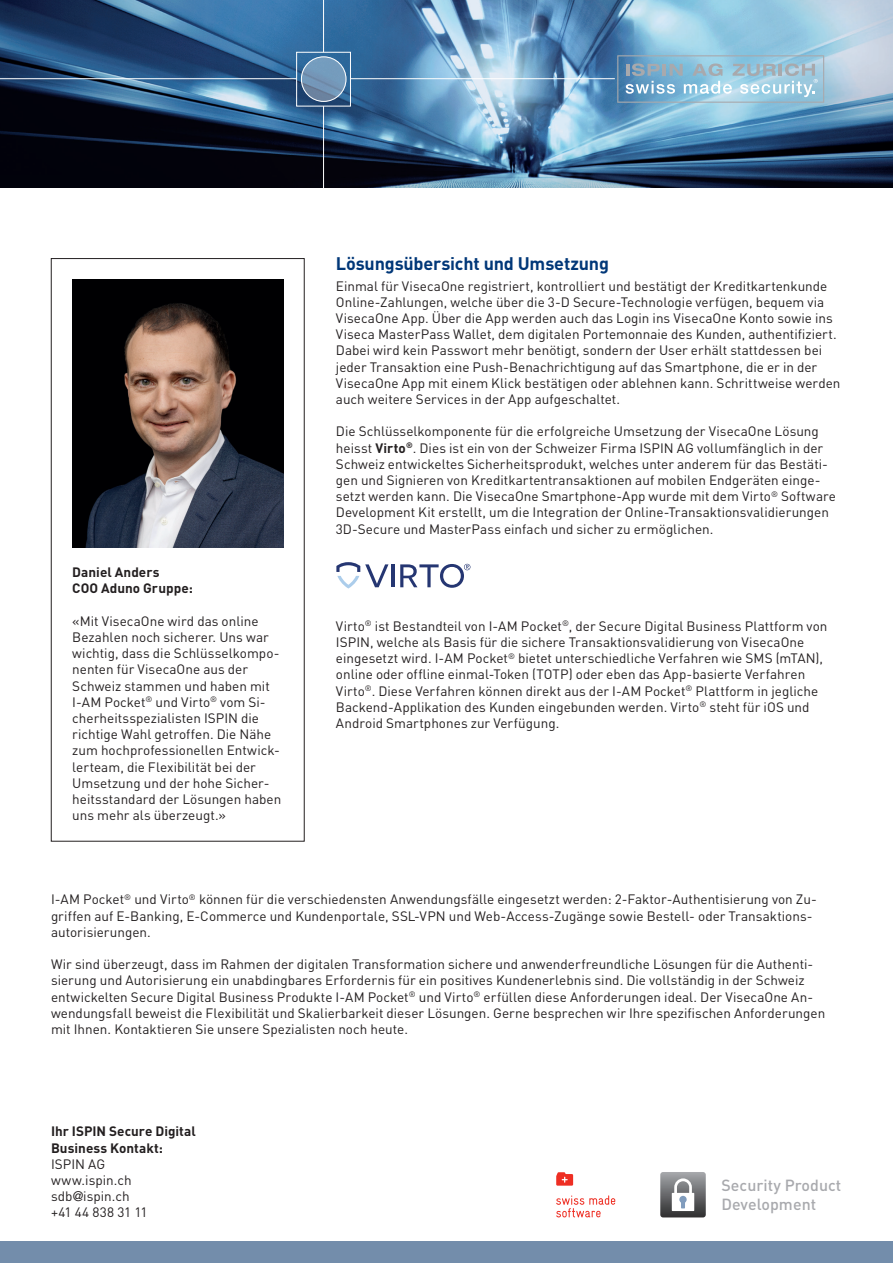
<style>
.page{position:relative;width:893px;height:1263px;background:#fff}
.page>*{position:absolute;margin:0;border:0;box-sizing:border-box;transform-origin:0 0}
.Titel{font:700 18px "DIN";letter-spacing:-.01em;color:#013778}
.t1{font:500 15.9px/19.2px "DIN";letter-spacing:.005em;color:#a8a9ad}
.Grundtext{font:13.5px/16.2px "DIN";color:#231f20}
.Lauftext{font:13.5px/16.2px "DIN";color:#231f20}
.Grundtext-2{font:700 13.5px/16.2px "DIN";letter-spacing:.005em;color:#231f20}
.Lauftext-2{font:700 13.5px "DIN";letter-spacing:.005em;color:#231f20}
.s1{font-weight:700}
.s2{font-family:"Helvetica Neue LT Com"}
</style>
<div class="page">
<img style="left:0;top:0;width:893px;height:187px">
<div style="left:296px;top:52px;width:55px;height:54px;border:1px solid #fff"></div>
<svg style="left:617px;top:55px;width:207px;height:48px;background:#95bed4"></svg>
<svg style="left:301px;top:57px;width:45px;height:44px"></svg>
<hr style="left:323px;top:0;width:1px;height:52px;background:#fff">
<hr style="left:0;top:78px;width:297px;height:1px;background:#fff">
<hr style="left:350px;top:78px;width:265px;height:1px;background:#fff">
<hr style="left:323px;top:106px;width:1px;height:88px;background:#fff">
<div style="left:301px;top:56px;width:45px;height:46px;border:1px solid #fff;border-radius:50%"></div>
<div style="left:0;top:1242px;width:893px;height:21px;background:#738dab"></div>
<svg style="left:660px;top:1172px;width:46px;height:45px"></svg>
<svg style="left:336px;top:562px;width:52px;height:26px"></svg>
<hr style="left:391px;top:564px;width:3px;height:23px;background:#253672">
<svg style="left:400px;top:564px;width:70px;height:24px"></svg>
<svg style="left:556px;top:1195px;width:59px;height:22px"></svg>
<svg style="left:556px;top:1172px;width:17px;height:14px"></svg>
<div style="left:51px;top:258px;width:253px;height:583px;border:1px solid #231f20"></div>
<img style="left:72px;top:280px;width:211px;height:268px">
<p class="Lauftext-2" style="left:72px;top:563px;width:89px">Daniel Anders</p>
<p class="Lauftext-2" style="left:72px;top:580px;width:122px">COO Aduno Gruppe:</p>
<p class="Lauftext" style="left:72px;top:612px;width:211px">«Mit VisecaOne wird das online<br>Bezahlen noch sicherer. Uns war wichtig, dass die Schlüsselkompo&shy;nenten für VisecaOne aus der<br>Schweiz stammen und haben mit<br>I-AM Pocket<sup>®</sup> und Virto<sup>®</sup> vom Si&shy;cherheitsspezialisten ISPIN die richtige Wahl getroffen. Die Nähe zum hochprofessionellen Entwick&shy;lerteam, die Flexibilität bei der<br>Umsetzung und der hohe Sicher&shy;heitsstandard der Lösungen haben uns mehr als überzeugt.»</p>
<p class="Titel" style="left:336px;top:252px;width:275px">Lösungsübersicht und Umsetzung</p>
<p class="Grundtext" style="left:336px;top:277px;width:506px">Einmal für VisecaOne registriert, kontrolliert und bestätigt der Kreditkartenkunde Online-Zahlungen, welche über die 3-D Secure-Technologie verfügen, bequem via VisecaOne App. Über die App werden auch das Login ins VisecaOne Konto sowie ins Viseca MasterPass Wallet, dem digitalen Portemonnaie des Kunden, authentifiziert.<br>Dabei wird kein Passwort mehr benötigt, sondern der User erhält stattdessen bei jeder Transaktion eine Push-Benachrichtigung auf das Smartphone, die er in der VisecaOne App mit einem Klick bestätigen oder ablehnen kann. Schrittweise werden auch weitere Services in der App aufgeschaltet.</p>
<p class="Grundtext" style="left:336px;top:423px;width:502px">Die Schlüsselkomponente für die erfolgreiche Umsetzung der VisecaOne Lösung heisst <span class="s1">Virto</span><sup>®</sup>. Dies ist ein von der Schweizer Firma ISPIN AG vollumfänglich in der Schweiz entwickeltes Sicherheitsprodukt, welches unter anderem für das Bestäti&shy;gen und Signieren von Kreditkartentransaktionen auf mobilen Endgeräten einge&shy;setzt werden kann. Die VisecaOne Smartphone-App wurde mit dem Virto<sup>®</sup> Software Development Kit erstellt, um die Integration der Online-Transaktionsvalidierungen 3D-Secure und MasterPass einfach und sicher zu ermöglichen.</p>
<p class="Grundtext" style="left:336px;top:618px;width:493px">Virto<sup>®</sup> ist Bestandteil von I-AM Pocket<sup>®</sup>, der Secure Digital Business Plattform von ISPIN, welche als Basis für die sichere Transaktionsvalidierung von VisecaOne eingesetzt wird. I-AM Pocket<sup>®</sup> bietet unterschiedliche Verfahren wie SMS (mTAN), online oder offline einmal-Token (TOTP) oder eben das App-basierte Verfahren Virto<sup>®</sup>. Diese Verfahren können direkt aus der I-AM Pocket<sup>®</sup> Plattform in jegliche Backend-Applikation des Kunden eingebunden werden. Virto<sup>®</sup> steht für iOS und Android Smartphones zur Verfügung.</p>
<p class="Grundtext" style="left:51px;top:891px;width:765px">I-AM Pocket<sup>®</sup> und Virto<sup>®</sup> können für die verschiedensten Anwendungsfälle eingesetzt werden: 2-Faktor-Authentisierung von Zu&shy;griffen auf E-Banking, E-Commerce und Kundenportale, SSL-VPN und Web-Access-Zugänge sowie Bestell- oder Transaktions&shy;autorisierungen.</p>
<p class="Grundtext" style="left:51px;top:956px;width:776px">Wir sind überzeugt, dass im Rahmen der digitalen Transformation sichere und anwenderfreundliche Lösungen für die Authenti&shy;sierung und Autorisierung ein unabdingbares Erfordernis für ein positives Kundenerlebnis sind. Die vollständig in der Schweiz entwickelten Secure Digital Business Produkte I-AM Pocket<sup>®</sup> und Virto<sup>®</sup> erfüllen diese Anforderungen ideal. Der VisecaOne An&shy;wendungsfall beweist die Flexibilität und Skalierbarkeit dieser Lösungen. Gerne besprechen wir Ihre spezifischen Anforderungen mit Ihnen. Kontaktieren Sie unsere Spezialisten noch heute.</p>
<p class="Grundtext-2" style="left:51px;top:1123px;width:146px">Ihr ISPIN Secure Digital<br>Business Kontakt:</p>
<p class="Grundtext" style="left:51px;top:1155px;width:56px">ISPIN AG</p>
<p class="Grundtext" style="left:51px;top:1172px;width:82px">www.ispin.ch</p>
<p class="Grundtext" style="left:51px;top:1188px;width:80px">sdb<span class="s2">@</span>ispin.ch</p>
<p class="Grundtext" style="left:51px;top:1204px;width:98px">+41 44 838 31 11</p>
<p class="t1" style="left:721px;top:1175px;width:122px">Security Product<br>Development</p>
</div>
